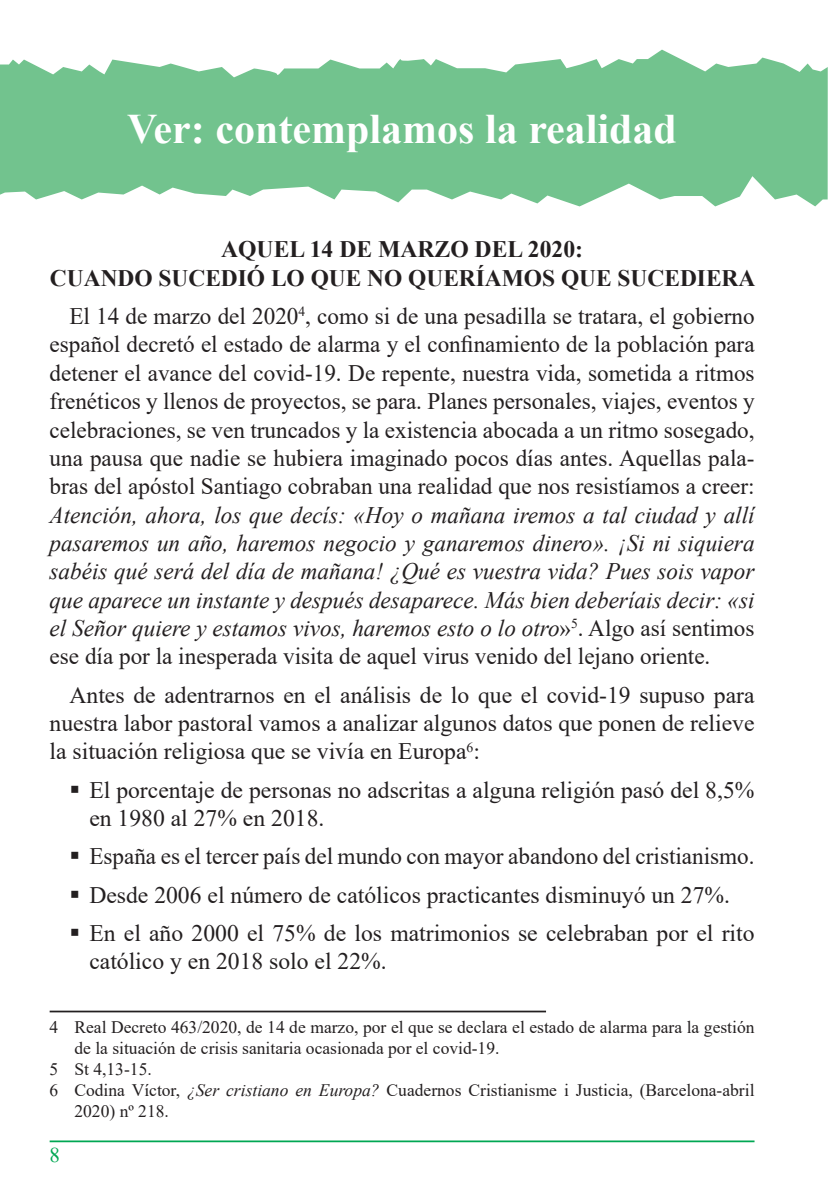
<style>
.page{position:relative;width:829px;height:1191px;background:#fff}
.page>*{position:absolute;margin:0;border:0;box-sizing:border-box;transform-origin:0 0}
.Tïtulos_sobre_fondo{font:700 42px "Times New Roman";color:#fff}
.t1{font:23.62px/28.3px "Times New Roman";color:#231f20;text-align:justify}
.t2{font:700 23.62px "Times New Roman";color:#231f20}
.t3{font:21px "Times New Roman";color:#00a753}
.Notas_a_pie{font:17.5px/21px "Times New Roman";color:#231f20}
.s1{font-style:italic}
</style>
<div class="page">
<hr style="left:50px;top:1140px;width:704px;height:2px;background:#00a753">
<svg style="left:0;top:50px;width:827px;height:156px;fill:#72c38e"></svg>
<hr style="left:50px;top:1010px;width:496px;height:2px;background:#231f20">
<p class="Tïtulos_sobre_fondo" style="left:127px;top:98px;width:551px">Ver: contemplamos la realidad</p>
<p class="t2" style="left:221px;top:232px;width:363px">AQUEL 14 DE MARZO DEL 2020:</p>
<p class="t2" style="left:50px;top:261px;width:706px">CUANDO SUCEDIÓ LO QUE NO QUERÍAMOS QUE SUCEDIERA</p>
<p class="t1" style="left:50px;top:301px;width:706px;text-indent:20px">El 14 de marzo del 2020<sup>4</sup>, como si de una pesadilla se tratara, el gobierno español decretó el estado de alarma y el confinamiento de la población para detener el avance del covid-19. De repente, nuestra vida, sometida a ritmos frenéticos y llenos de proyectos, se para. Planes personales, viajes, eventos y celebraciones, se ven truncados y la existencia abocada a un ritmo sosegado, una pausa que nadie se hubiera imaginado pocos días antes. Aquellas pala&shy;bras del apóstol Santiago cobraban una realidad que nos resistíamos a creer:<br><span class="s1">Atención, ahora, los que decís: «Hoy o mañana iremos a tal ciudad y allí pasaremos un año, haremos negocio y ganaremos dinero». ¡Si ni siquiera sabéis qué será del día de mañana! ¿Qué es vuestra vida? Pues sois vapor que aparece un instante y después desaparece. Más bien deberíais decir: «si el Señor quiere y estamos vivos, haremos esto o lo otro</span>»<sup>5</sup>. Algo así sentimos ese día por la inesperada visita de aquel virus venido del lejano oriente.</p>
<p class="t1" style="left:50px;top:680px;width:706px;text-indent:20px">Antes de adentrarnos en el análisis de lo que el covid-19 supuso para nuestra labor pastoral vamos a analizar algunos datos que ponen de relieve la situación religiosa que se vivía en Europa<sup>6</sup>:</p>
<p class="t1" style="left:89px;top:775px;width:666px;text-indent:-20px">▪ El porcentaje de personas no adscritas a alguna religión pasó del 8,5% en 1980 al 27% en 2018.</p>
<p class="t1" style="left:69px;top:841px;width:686px">▪ España es el tercer país del mundo con mayor abandono del cristianismo.</p>
<p class="t1" style="left:69px;top:879px;width:662px">▪ Desde 2006 el número de católicos practicantes disminuyó un 27%.</p>
<p class="t1" style="left:89px;top:918px;width:666px;text-indent:-20px">▪ En el año 2000 el 75% de los matrimonios se celebraban por el rito católico y en 2018 solo el 22%.</p>
<p class="Notas_a_pie" style="left:74px;top:1015px;width:681px;text-indent:-25px">4 Real Decreto 463/2020, de 14 de marzo, por el que se declara el estado de alarma para la gestión de la situación de crisis sanitaria ocasionada por el covid-19.</p>
<p class="Notas_a_pie" style="left:50px;top:1057px;width:104px">5 St 4,13-15.</p>
<p class="Notas_a_pie" style="left:74px;top:1078px;width:681px;text-indent:-25px">6 Codina Víctor, <span class="s1">¿Ser cristiano en Europa?</span> Cuadernos Cristianisme i Justicia, (Barcelona-abril<br>2020) nº 218.</p>
<p class="t3" style="left:50px;top:1140px;width:12px">8</p>
</div>
